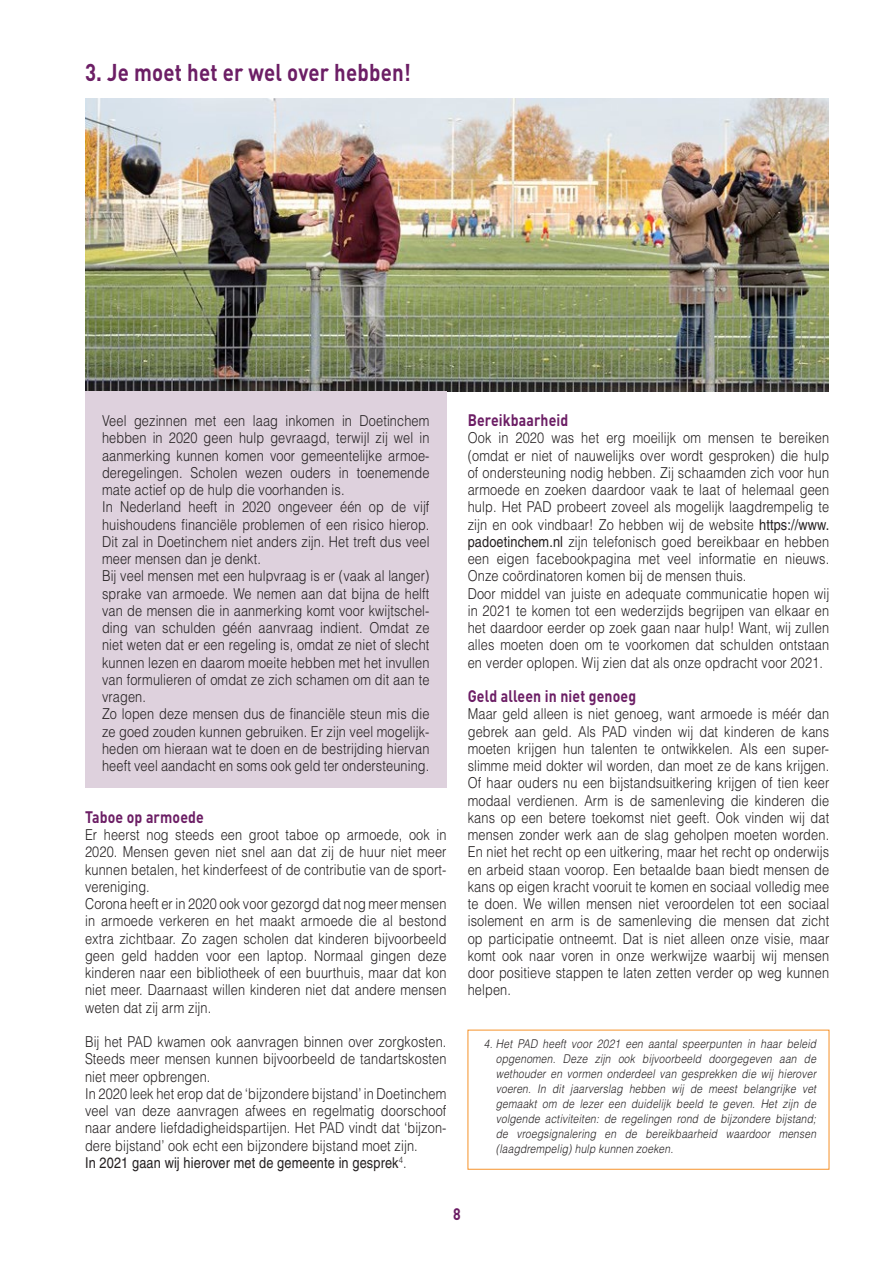
<style>
.page{position:relative;width:893px;height:1263px;background:#fff}
.page>*{position:absolute;margin:0;border:0;box-sizing:border-box;transform-origin:0 0}
.t1{font:700 24px "DIN";letter-spacing:.01em;color:#6c1e65;scale:.85 1}
.t2{font:700 16.5px "DIN";letter-spacing:.01em;color:#6c1e65;scale:.85 1}
.t3{font:300 15px/17.2px "Helvetica LT";letter-spacing:.01em;color:#231f20;scale:.85 1}
.t4{font:italic 300 12px/15px "Helvetica LT";color:#231f20;text-align:justify;scale:.85 1}
.s1{font-weight:400}
</style>
<div class="page">
<img style="left:85px;top:98px;width:744px;height:294px">
<div style="left:85px;top:392px;width:361px;height:396px;background:#ded1dd"></div>
<h1 class="t1" style="left:85px;top:57px;width:385px">3. Je moet het er wel over hebben!</h1>
<p class="t3" style="left:102px;top:412px;width:387px">Veel gezinnen met een laag inkomen in Doetinchem hebben in 2020 geen hulp gevraagd, terwijl zij wel in aanmerking kunnen komen voor gemeentelijke armoe&shy;deregelingen. Scholen wezen ouders in toenemende mate actief op de hulp die voorhanden is.<br>In Nederland heeft in 2020 ongeveer één op de vijf huishoudens financiële problemen of een risico hierop.<br>Dit zal in Doetinchem niet anders zijn. Het treft dus veel meer mensen dan je denkt.<br>Bij veel mensen met een hulpvraag is er (vaak al langer) sprake van armoede. We nemen aan dat bijna de helft van de mensen die in aanmerking komt voor kwijtschel&shy;ding van schulden géén aanvraag indient. Omdat ze niet weten dat er een regeling is, omdat ze niet of slecht kunnen lezen en daarom moeite hebben met het invullen van formulieren of omdat ze zich schamen om dit aan te vragen.<br>Zo lopen deze mensen dus de financiële steun mis die ze goed zouden kunnen gebruiken. Er zijn veel mogelijk&shy;heden om hieraan wat te doen en de bestrijding hiervan heeft veel aandacht en soms ook geld ter ondersteuning.</p>
<p class="t2" style="left:85px;top:806px;width:141px">Taboe op armoede</p>
<p class="t3" style="left:85px;top:826px;width:427px">Er heerst nog steeds een groot taboe op armoede, ook in 2020. Mensen geven niet snel aan dat zij de huur niet meer kunnen betalen, het kinderfeest of de contributie van de sport&shy;vereniging.<br>Corona heeft er in 2020 ook voor gezorgd dat nog meer mensen in armoede verkeren en het maakt armoede die al bestond extra zichtbaar. Zo zagen scholen dat kinderen bijvoorbeeld geen geld hadden voor een laptop. Normaal gingen deze kinderen naar een bibliotheek of een buurthuis, maar dat kon niet meer. Daarnaast willen kinderen niet dat andere mensen weten dat zij arm zijn.</p>
<p class="t3" style="left:85px;top:1033px;width:427px">Bij het PAD kwamen ook aanvragen binnen over zorgkosten.<br>Steeds meer mensen kunnen bijvoorbeeld de tandartskosten niet meer opbrengen.<br>In 2020 leek het erop dat de ‘bijzondere bijstand’ in Doetinchem veel van deze aanvragen afwees en regelmatig doorschoof naar andere liefdadigheidspartijen. Het PAD vindt dat ‘bijzon&shy;dere bijstand’ ook echt een bijzondere bijstand moet zijn.<br><span class="s1">In 2021 gaan wij hierover met de gemeente in gesprek</span><sup>4</sup>.</p>
<p class="t2" style="left:468px;top:409px;width:120px">Bereikbaarheid</p>
<p class="t3" style="left:468px;top:429px;width:427px">Ook in 2020 was het erg moeilijk om mensen te bereiken (omdat er niet of nauwelijks over wordt gesproken) die hulp of ondersteuning nodig hebben. Zij schaamden zich voor hun armoede en zoeken daardoor vaak te laat of helemaal geen hulp. Het PAD probeert zoveel als mogelijk laagdrempelig te zijn en ook vindbaar! Zo hebben wij de website <span class="s1">https://www. padoetinchem.nl</span> zijn telefonisch goed bereikbaar en hebben een eigen facebookpagina met veel informatie en nieuws.<br>Onze coördinatoren komen bij de mensen thuis.<br>Door middel van juiste en adequate communicatie hopen wij in 2021 te komen tot een wederzijds begrijpen van elkaar en het daardoor eerder op zoek gaan naar hulp! Want, wij zullen alles moeten doen om te voorkomen dat schulden ontstaan en verder oplopen. Wij zien dat als onze opdracht voor 2021.</p>
<p class="t2" style="left:468px;top:685px;width:200px">Geld alleen in niet genoeg</p>
<p class="t3" style="left:468px;top:705px;width:427px;text-align:justify">Maar geld alleen is niet genoeg, want armoede is méér dan gebrek aan geld. Als PAD vinden wij dat kinderen de kans moeten krijgen hun talenten te ontwikkelen. Als een super&shy;slimme meid dokter wil worden, dan moet ze de kans krijgen.<br>Of haar ouders nu een bijstandsuitkering krijgen of tien keer modaal verdienen. Arm is de samenleving die kinderen die kans op een betere toekomst niet geeft. Ook vinden wij dat mensen zonder werk aan de slag geholpen moeten worden.<br>En niet het recht op een uitkering, maar het recht op onderwijs en arbeid staan voorop. Een betaalde baan biedt mensen de kans op eigen kracht vooruit te komen en sociaal volledig mee te doen. We willen mensen niet veroordelen tot een sociaal isolement en arm is de samenleving die mensen dat zicht op participatie ontneemt. Dat is niet alleen onze visie, maar komt ook naar voren in onze werkwijze waarbij wij mensen door positieve stappen te laten zetten verder op weg kunnen helpen.</p>
<p class="t4" style="left:496px;top:1036px;width:381px;text-indent:-12px">4. Het PAD heeft voor 2021 een aantal speerpunten in haar beleid opgenomen. Deze zijn ook bijvoorbeeld doorgegeven aan de wethouder en vormen onderdeel van gesprekken die wij hierover voeren. In dit jaarverslag hebben wij de meest belangrijke vet gemaakt om de lezer een duidelijk beeld te geven. Het zijn de volgende activiteiten: de regelingen rond de bijzondere bijstand; de vroegsignalering en de bereikbaarheid waardoor mensen (laagdrempelig) hulp kunnen zoeken.</p>
<p class="t2" style="left:453px;top:1203px;width:10px">8</p>
</div>
